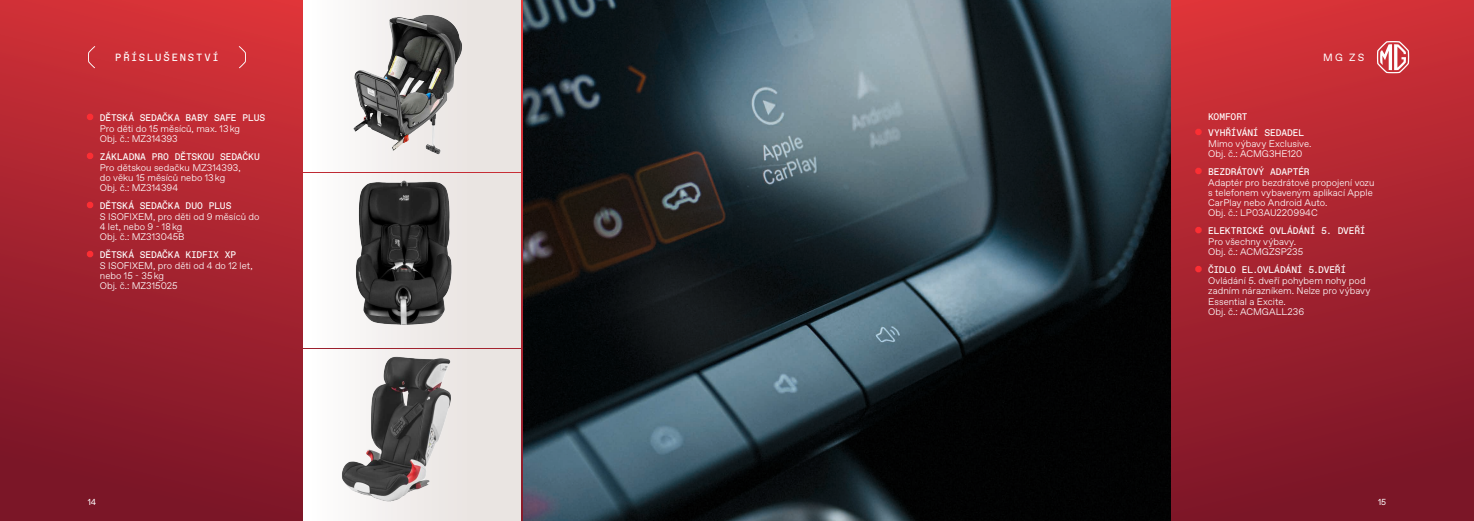
<style>
.page{position:relative;width:1474px;height:521px;background:#fff}
.page>*{position:absolute;margin:0;border:0;box-sizing:border-box;transform-origin:0 0}
.t1{font:10.5px "ABC Favorit Mono";letter-spacing:.17em;color:#fff}
.t2{font:10.5px "ABC Favorit Unlicensed Trial";color:#fff}
.t3{font:300 9.62px/10.1px "ABC Favorit Unlicensed Trial";color:#fff}
.t4{font:9.62px/15.7px "ABC Favorit Mono";letter-spacing:-.01em;color:#fff}
.t5{font:8.75px "ABC Favorit Unlicensed Trial";color:#fff}
</style>
<div class="page">
<div style="left:737px;top:0;width:736px;height:521px;background:linear-gradient(to bottom,#d63238,#751426)"></div>
<svg style="left:1376px;top:41px;width:33px;height:32px"></svg>
<div style="left:0;top:0;width:737px;height:521px;background:linear-gradient(to bottom,#d63439,#761528)"></div>
<img style="left:523px;top:0;width:647px;height:521px">
<svg style="left:87px;top:114px;width:6px;height:6px"></svg>
<svg style="left:87px;top:153px;width:6px;height:6px"></svg>
<svg style="left:87px;top:202px;width:6px;height:6px"></svg>
<svg style="left:87px;top:251px;width:6px;height:6px"></svg>
<svg style="left:1195px;top:129px;width:6px;height:6px"></svg>
<svg style="left:1195px;top:168px;width:6px;height:6px"></svg>
<svg style="left:1195px;top:227px;width:6px;height:6px"></svg>
<svg style="left:1195px;top:266px;width:6px;height:6px"></svg>
<div style="left:303px;top:0;width:217px;height:171px;background:linear-gradient(to right,#fefdfd,#e6e0dc)"></div>
<img style="left:303px;top:0;width:217px;height:167px">
<div style="left:303px;top:174px;width:217px;height:173px;background:linear-gradient(to right,#fefdfd,#e6e0dc)"></div>
<img style="left:303px;top:179px;width:217px;height:149px">
<img style="left:303px;top:350px;width:217px;height:171px">
<svg style="left:88px;top:46px;width:7px;height:22px"></svg>
<svg style="left:239px;top:46px;width:7px;height:22px"></svg>
<p class="t1" style="left:115px;top:50px;width:105px">PŘÍSLUŠENSTVÍ</p>
<p class="t2" style="left:1323px;top:50px;width:42px">MG ZS</p>
<p class="t4" style="left:100px;top:109px;width:167px">DĚTSKÁ SEDAČKA BABY SAFE PLUS</p>
<p class="t3" style="left:100px;top:124px;width:142px">Pro děti do 15 měsíců, max. 13 kg<br>Obj. č.: MZ314393</p>
<p class="t4" style="left:100px;top:148px;width:162px">ZÁKLADNA PRO DĚTSKOU SEDAČKU</p>
<p class="t3" style="left:100px;top:163px;width:142px">Pro dětskou sedačku MZ314393, do věku 15 měsíců nebo 13 kg<br>Obj. č.: MZ314394</p>
<p class="t4" style="left:100px;top:197px;width:133px">DĚTSKÁ SEDAČKA DUO PLUS</p>
<p class="t3" style="left:100px;top:212px;width:161px">S ISOFIXEM, pro děti od 9 měsíců do<br>4 let, nebo 9 - 18 kg<br>Obj. č.: MZ313045B</p>
<p class="t4" style="left:100px;top:247px;width:138px">DĚTSKÁ SEDAČKA KIDFIX XP</p>
<p class="t3" style="left:100px;top:261px;width:154px">S ISOFIXEM, pro děti od 4 do 12 let, nebo 15 - 35 kg<br>Obj. č.: MZ315025</p>
<p class="t4" style="left:1208px;top:109px;width:98px">KOMFORT<br>VYHŘÍVÁNÍ SEDADEL</p>
<p class="t3" style="left:1208px;top:139px;width:105px">Mimo výbavy Exclusive.<br>Obj. č.: ACMG3HE120</p>
<p class="t4" style="left:1208px;top:163px;width:103px">BEZDRÁTOVÝ ADAPTÉR</p>
<p class="t3" style="left:1208px;top:178px;width:168px">Adaptér pro bezdrátové propojení vozu s telefonem vybaveným aplikací Apple<br>CarPlay nebo Android Auto.<br>Obj. č.: LP03AU220994C</p>
<p class="t4" style="left:1208px;top:223px;width:159px">ELEKTRICKÉ OVLÁDÁNÍ 5. DVEŘÍ</p>
<p class="t3" style="left:1208px;top:237px;width:96px">Pro všechny výbavy.<br>Obj. č.: ACMGZSP235</p>
<p class="t4" style="left:1208px;top:262px;width:139px">ČIDLO EL.OVLÁDÁNÍ 5.DVEŘÍ</p>
<p class="t3" style="left:1208px;top:276px;width:164px">Ovládání 5. dveří pohybem nohy pod zadním nárazníkem. Nelze pro výbavy<br>Essential a Excite.<br>Obj. č.: ACMGALL236</p>
<p class="t5" style="left:88px;top:496px;width:10px">14</p>
<p class="t5" style="left:1377px;top:496px;width:10px">15</p>
</div>
